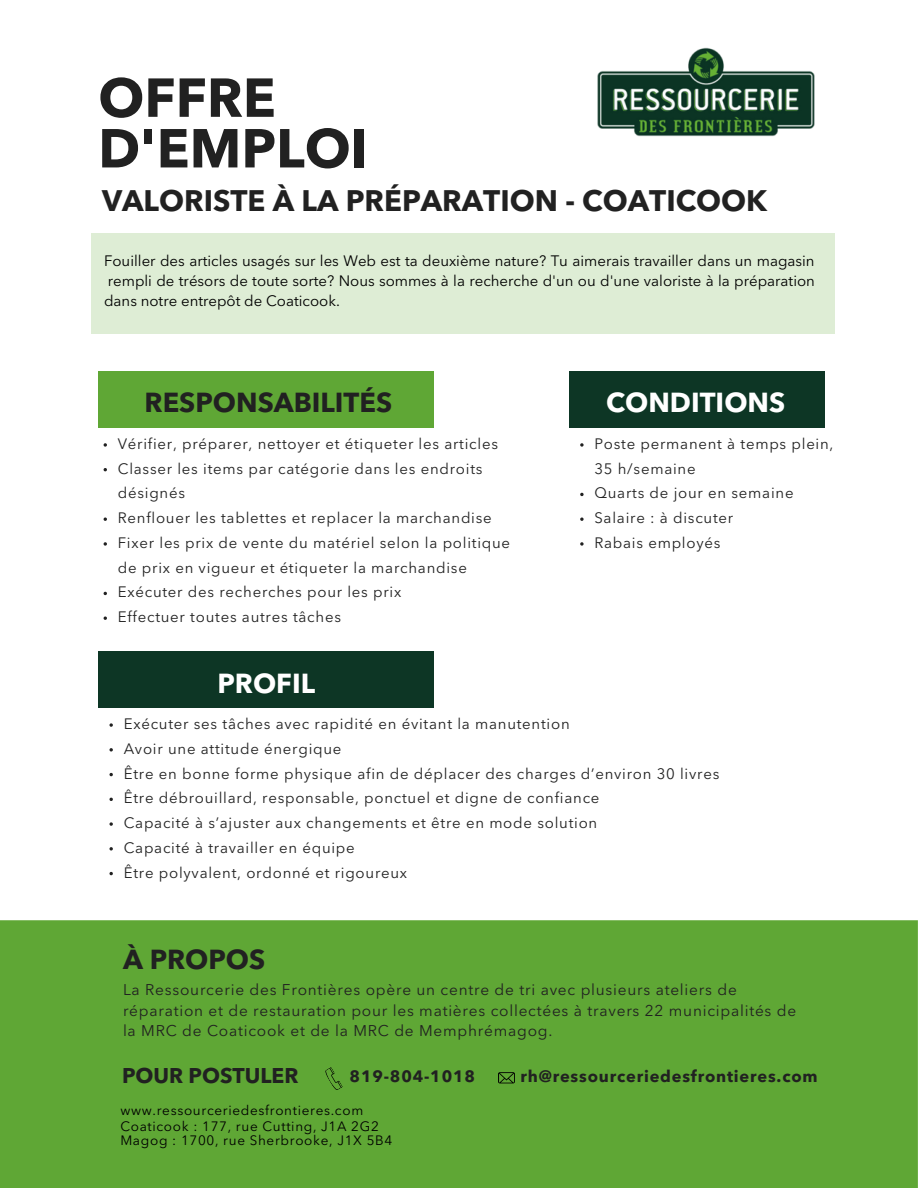
<style>
.page{position:relative;width:918px;height:1188px;background:#fff}
.page>*{position:absolute;margin:0;border:0;box-sizing:border-box;transform-origin:0 0}
.t1{font:700 54.3px/50.7px "Avenir Next LT Pro";color:#212121}
.t2{font:700 29.4px "Avenir Next LT Pro";color:#212121}
.t3{font:700 27.3px "Avenir Next LT Pro";color:#212121}
.t4{font:700 27.3px "Avenir Next LT Pro";color:#fff}
.t5{font:700 21.15px "Avenir Next LT Pro";color:#212121}
.t6{font:700 16.35px "Avenir Next LT Pro";letter-spacing:.05em;color:#212121}
.t7{font:15.45px/20.2px "Avenir Next LT Pro";letter-spacing:.05em;color:#212121}
.t8{font:15px/24.8px "Avenir Next LT Pro";letter-spacing:.05em;color:#212121}
.t9{font:15px/20.2px "Avenir Next LT Pro";color:#000;text-align:justify}
.t10{font:13.5px/14.7px "Avenir Next LT Pro";letter-spacing:.05em;color:#000}
</style>
<div class="page">
<div style="left:0;top:920px;width:918px;height:268px;background:#5fa735"></div>
<div style="left:99px;top:371px;width:335px;height:57px;background:#5fa735"></div>
<div style="left:99px;top:651px;width:335px;height:57px;background:#0d3625"></div>
<svg style="left:325px;top:1067px;width:18px;height:23px"></svg>
<img style="left:597px;top:47px;width:218px;height:90px">
<svg style="left:498px;top:1072px;width:17px;height:11px"></svg>
<svg style="left:109px;top:723px;width:4px;height:4px"></svg>
<svg style="left:109px;top:748px;width:4px;height:4px"></svg>
<svg style="left:109px;top:773px;width:4px;height:3px"></svg>
<svg style="left:109px;top:798px;width:4px;height:3px"></svg>
<svg style="left:109px;top:822px;width:4px;height:4px"></svg>
<svg style="left:109px;top:847px;width:4px;height:4px"></svg>
<svg style="left:109px;top:872px;width:4px;height:3px"></svg>
<svg style="left:580px;top:443px;width:4px;height:4px"></svg>
<svg style="left:580px;top:493px;width:4px;height:3px"></svg>
<svg style="left:580px;top:518px;width:4px;height:3px"></svg>
<svg style="left:580px;top:542px;width:4px;height:4px"></svg>
<svg style="left:104px;top:443px;width:3px;height:4px"></svg>
<svg style="left:104px;top:542px;width:3px;height:4px"></svg>
<div style="left:92px;top:234px;width:743px;height:100px;background:#deedd5"></div>
<div style="left:569px;top:371px;width:255px;height:57px;background:#0d3625"></div>
<h1 class="t1" style="left:98px;top:78px;width:271px">OFFRE<br>D'EMPLOI</h1>
<h2 class="t2" style="left:102px;top:188px;width:667px">VALORISTE À LA PRÉPARATION - COATICOOK</h2>
<p class="t9" style="left:104px;top:252px;width:712px">Fouiller des articles usagés sur les Web est ta deuxième nature? Tu aimerais travailler dans un magasin rempli de trésors de toute sorte? Nous sommes à la recherche d'un ou d'une valoriste à la préparation dans notre entrepôt de Coaticook.</p>
<h3 class="t3" style="left:145px;top:392px;width:249px">RESPONSABILITÉS</h3>
<p class="t8" style="left:118px;top:433px;width:394px">Vérifier, préparer, nettoyer et étiqueter les articles Classer les items par catégorie dans les endroits désignés<br>Renflouer les tablettes et replacer la marchandise Fixer les prix de vente du matériel selon la politique de prix en vigueur et étiqueter la marchandise Exécuter des recherches pour les prix<br>Effectuer toutes autres tâches</p>
<h3 class="t4" style="left:606px;top:392px;width:181px">CONDITIONS</h3>
<p class="t8" style="left:594px;top:433px;width:241px">Poste permanent à temps plein,<br>35 h/semaine<br>Quarts de jour en semaine<br>Salaire : à discuter<br>Rabais employés</p>
<h3 class="t4" style="left:218px;top:672px;width:99px">PROFIL</h3>
<p class="t8" style="left:124px;top:713px;width:597px">Exécuter ses tâches avec rapidité en évitant la manutention<br>Avoir une attitude énergique<br>Être en bonne forme physique afin de déplacer des charges d’environ 30 livres Être débrouillard, responsable, ponctuel et digne de confiance<br>Capacité à s’ajuster aux changements et être en mode solution<br>Capacité à travailler en équipe<br>Être polyvalent, ordonné et rigoureux</p>
<h3 class="t3" style="left:123px;top:948px;width:144px">À PROPOS</h3>
<p class="t7" style="left:123px;top:981px;width:675px">La Ressourcerie des Frontières opère un centre de tri avec plusieurs ateliers de réparation et de restauration pour les matières collectées à travers 22 municipalités de la MRC de Coaticook et de la MRC de Memphrémagog.</p>
<h3 class="t5" style="left:122px;top:1067px;width:178px">POUR POSTULER</h3>
<p class="t6" style="left:350px;top:1069px;width:127px">819-804-1018</p>
<p class="t10" style="left:120px;top:1104px;width:244px">www.ressourceriedesfrontieres.com</p>
<p class="t6" style="left:521px;top:1069px;width:299px">rh@ressourceriedesfrontieres.com</p>
<p class="t10" style="left:120px;top:1120px;width:273px">Coaticook : 177, rue Cutting, J1A 2G2<br>Magog : 1700, rue Sherbrooke, J1X 5B4</p>
</div>
